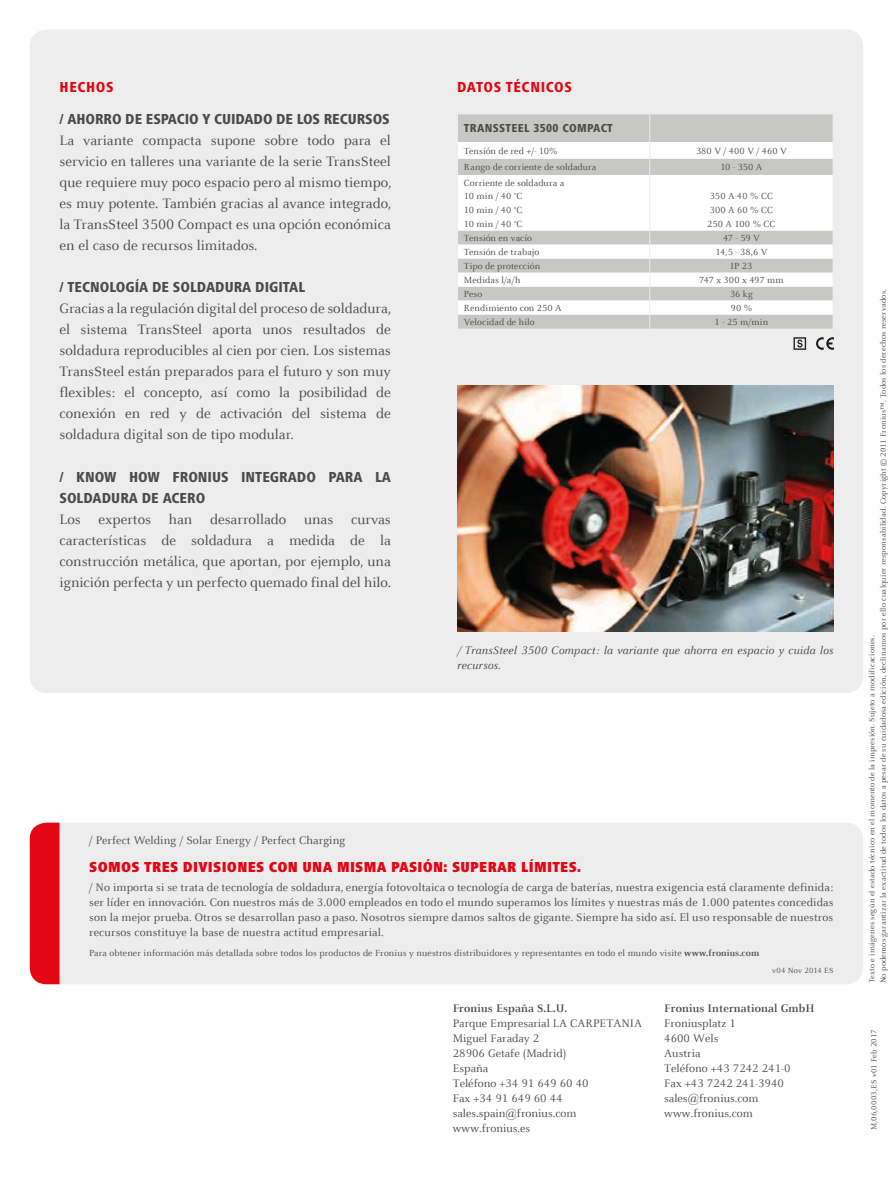
<style>
.page{position:relative;width:893px;height:1191px;background:#fff}
.page>*{position:absolute;margin:0;border:0;box-sizing:border-box;transform-origin:0 0}
.t1{font:15px/21px "Celeste Offc Pro";color:#4b4b4a;text-align:justify}
.t2{font:800 condensed 15px/21px "Frutiger Next LTW1 G";color:#4b4b4a}
.t3{font:900 condensed 15px "Frutiger Next LTW1 G";letter-spacing:.02em;color:#e30614}
.t4{font:800 condensed 15px "Frutiger Next LTW1 G";letter-spacing:.035em;color:#e30614}
.t5{font:12px/15px "Celeste Offc Pro";color:#4b4b4a}
.t6{font:italic 12px/15px "Celeste Offc Pro";letter-spacing:.01em;color:#4b4b4a}
.t7{font:700 12px "Celeste Offc Pro";letter-spacing:.01em;color:#4b4b4a}
.t8{font:800 condensed 12px "Frutiger Next LTW1 G";letter-spacing:.03em;color:#4b4b4a}
.t9{font:9.75px/13.8px "Celeste Offc Pro";letter-spacing:.01em;color:#4b4b4a}
.t10{font:8.25px/11.2px "Celeste Offc Pro";letter-spacing:.02em;color:#4b4b4a}
.s1{font-weight:700}
</style>
<div class="page">
<div style="left:60px;top:823px;width:803px;height:161px;background:#ededed"></div>
<div style="left:30px;top:822px;width:30px;height:162px;background:#e30614"></div>
<div style="left:30px;top:30px;width:833px;height:663px;background:#ededed;border-radius:17px"></div>
<img style="left:457px;top:385px;width:376px;height:246px">
<svg style="left:458px;top:114px;width:375px;height:214px;background:#e5e5e4"></svg>
<svg style="left:816px;top:337px;width:18px;height:13px"></svg>
<svg style="left:793px;top:337px;width:13px;height:13px"></svg>
<p class="t4" style="left:60px;top:79px;width:56px">HECHOS</p>
<p class="t2" style="left:60px;top:109px;width:332px">/ AHORRO DE ESPACIO Y CUIDADO DE LOS RECURSOS</p>
<p class="t1" style="left:60px;top:130px;width:333px">La variante compacta supone sobre todo para el servicio en talleres una variante de la serie TransSteel que requiere muy poco espacio pero al mismo tiempo, es muy potente. También gracias al avance integrado, la TransSteel 3500 Compact es una opción económica en el caso de recursos limitados.</p>
<p class="t2" style="left:60px;top:277px;width:247px">/ TECNOLOGÍA DE SOLDADURA DIGITAL</p>
<p class="t1" style="left:60px;top:298px;width:333px">Gracias a la regulación digital del proceso de soldadura, el sistema TransSteel aporta unos resultados de soldadura reproducibles al cien por cien. Los sistemas TransSteel están preparados para el futuro y son muy flexibles: el concepto, así como la posibilidad de conexión en red y de activación del sistema de soldadura digital son de tipo modular.</p>
<p class="t2" style="left:60px;top:466px;width:333px">/ KNOW HOW FRONIUS INTEGRADO PARA LA<br>SOLDADURA DE ACERO</p>
<p class="t1" style="left:60px;top:508px;width:333px">Los expertos han desarrollado unas curvas características de soldadura a medida de la construcción metálica, que aportan, por ejemplo, una ignición perfecta y un perfecto quemado final del hilo.</p>
<p class="t4" style="left:457px;top:79px;width:116px">DATOS TÉCNICOS</p>
<p class="t8" style="left:464px;top:121px;width:150px">TRANSSTEEL 3500 COMPACT</p>
<p class="t9" style="left:464px;top:144px;width:95px">Tensión de red +/- 10%</p>
<p class="t9" style="left:696px;top:144px;width:92px">380 V / 400 V / 460 V</p>
<p class="t9" style="left:464px;top:160px;width:134px">Rango de corriente de soldadura</p>
<p class="t9" style="left:720px;top:160px;width:43px">10 - 350 A</p>
<p class="t9" style="left:464px;top:175px;width:102px">Corriente de soldadura a<br>10 min / 40 °C</p>
<p class="t9" style="left:710px;top:189px;width:65px">350 A 40 % CC</p>
<p class="t9" style="left:464px;top:203px;width:60px">10 min / 40 °C</p>
<p class="t9" style="left:710px;top:203px;width:65px">300 A 60 % CC</p>
<p class="t9" style="left:464px;top:217px;width:60px">10 min / 40 °C</p>
<p class="t9" style="left:707px;top:217px;width:70px">250 A 100 % CC</p>
<p class="t9" style="left:464px;top:231px;width:70px">Tensión en vacío</p>
<p class="t9" style="left:723px;top:231px;width:38px">47 - 59 V</p>
<p class="t9" style="left:464px;top:245px;width:77px">Tensión de trabajo</p>
<p class="t9" style="left:715px;top:245px;width:54px">14,5 - 38,6 V</p>
<p class="t9" style="left:464px;top:259px;width:78px">Tipo de protección</p>
<p class="t9" style="left:730px;top:259px;width:24px">IP 23</p>
<p class="t9" style="left:464px;top:273px;width:58px">Medidas l/a/h</p>
<p class="t9" style="left:699px;top:273px;width:86px">747 x 300 x 497 mm</p>
<p class="t9" style="left:464px;top:287px;width:20px">Peso</p>
<p class="t9" style="left:730px;top:287px;width:24px">36 kg</p>
<p class="t9" style="left:464px;top:301px;width:99px">Rendimiento con 250 A</p>
<p class="t9" style="left:731px;top:301px;width:23px">90 %</p>
<p class="t9" style="left:464px;top:315px;width:72px">Velocidad de hilo</p>
<p class="t9" style="left:715px;top:315px;width:55px">1 - 25 m/min</p>
<p class="t6" style="left:457px;top:642px;width:378px">/ TransSteel 3500 Compact: la variante que ahorra en espacio y cuida los recursos.</p>
<p class="t5" style="left:89px;top:832px;width:258px">/ Perfect Welding / Solar Energy / Perfect Charging</p>
<p class="t3" style="left:89px;top:858px;width:493px">SOMOS TRES DIVISIONES CON UNA MISMA PASIÓN: SUPERAR LÍMITES.</p>
<p class="t5" style="left:89px;top:879px;width:746px;text-align:justify">/ No importa si se trata de tecnología de soldadura, energía fotovoltaica o tecnología de carga de baterías, nuestra exigencia está claramente definida: ser líder en innovación. Con nuestros más de 3.000 empleados en todo el mundo superamos los límites y nuestras más de 1.000 patentes concedidas son la mejor prueba. Otros se desarrollan paso a paso. Nosotros siempre damos saltos de gigante. Siempre ha sido así. El uso responsable de nuestros recursos constituye la base de nuestra actitud empresarial.</p>
<p class="t9" style="left:89px;top:945px;width:671px">Para obtener información más detallada sobre todos los productos de Fronius y nuestros distribuidores y representantes en todo el mundo visite <span class="s1">www.fronius.com</span></p>
<p class="t7" style="left:453px;top:1000px;width:116px">Fronius España S.L.U.</p>
<p class="t5" style="left:453px;top:1015px;width:191px">Parque Empresarial LA CARPETANIA<br>Miguel Faraday 2<br>28906 Getafe (Madrid)<br>España<br>Teléfono +34 91 649 60 40<br>Fax +34 91 649 60 44 sales.spain@fronius.com www.fronius.es</p>
<p class="t10" style="left:772px;top:964px;width:63px">v04 Nov 2014 ES</p>
<p class="t7" style="left:664px;top:1000px;width:152px">Fronius International GmbH</p>
<p class="t5" style="left:664px;top:1015px;width:128px">Froniusplatz 1<br>4600 Wels<br>Austria<br>Teléfono +43 7242 241-0<br>Fax +43 7242 241-3940 sales@fronius.com www.fronius.com</p>
<p class="t10" style="left:866px;top:983px;width:696px;rotate:-90deg">Texto e imágenes según el estado técnico en el momento de la impresión. Sujeto a modificaciones.<br>No podemos garantizar la exactitud de todos los datos a pesar de su cuidadosa edición, declinamos por ello cualquier responsabilidad. Copyright © 2011 Fronius™. Todos los derechos reservados.</p>
<p class="t10" style="left:868px;top:1130px;width:102px;rotate:-90deg">M,06,0003,ES v01 Feb 2017</p>
</div>
